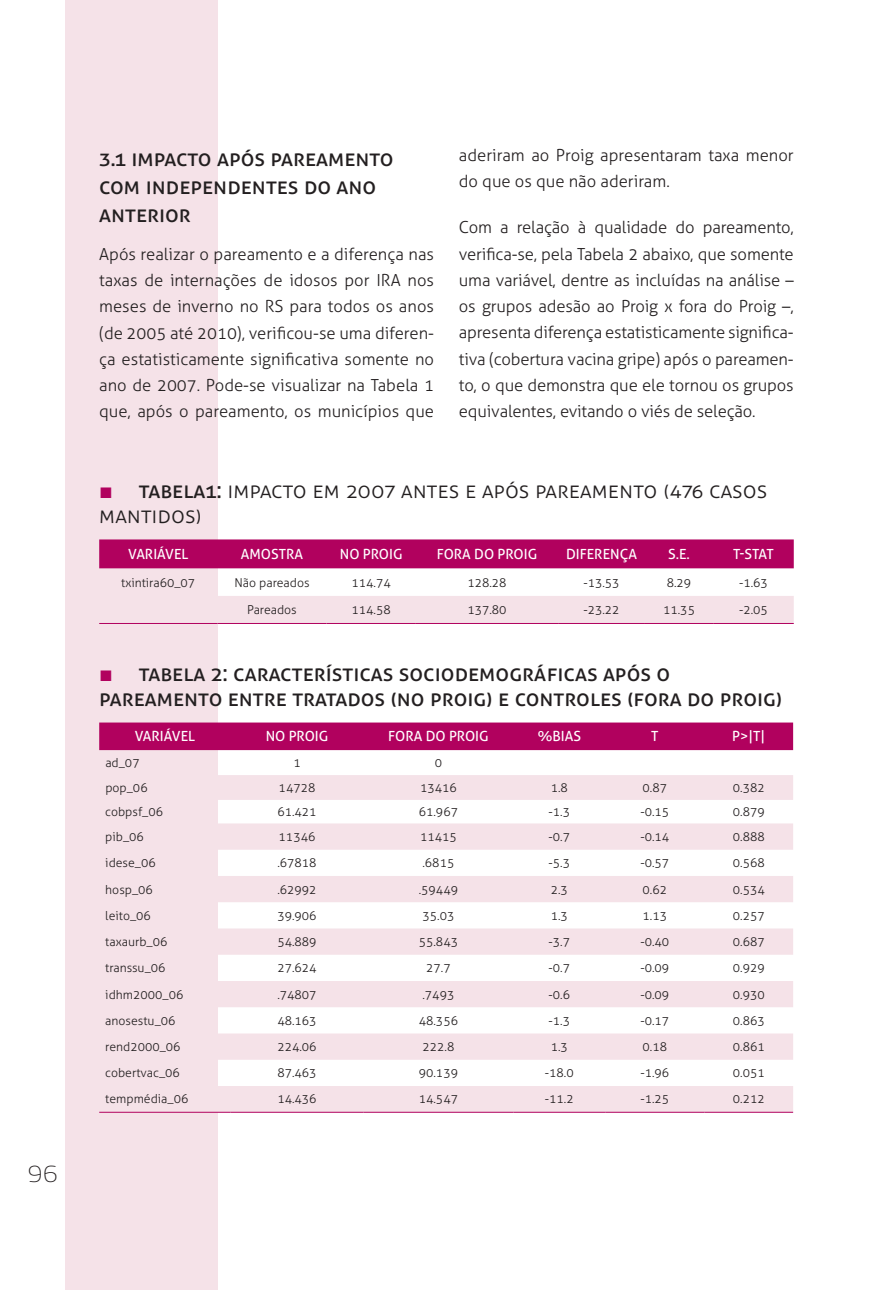
<style>
.page{position:relative;width:893px;height:1290px;background:#fff}
.page>*{position:absolute;margin:0;border:0;box-sizing:border-box;transform-origin:0 0}
.t1{font:24.5px "Titillium Text 15 L 1 wt";color:#231f20;scale:1.09 1}
.t2{font:22.75px/28px "Aller";letter-spacing:.005em;color:#231f20}
.t3{font:300 22.75px/24.5px "Aller";color:#231f20}
.t4{font:300 16.62px/26.2px "Aller";color:#231f20;text-align:justify}
.t5{font:14px "Aller";color:#fff}
.t6{font:300 12.25px "Aller";color:#231f20}
.s1{font-family:"Arial";font-weight:400;color:#b1015e}
.s2{font-weight:400}
.s3{font-family:"Arial";color:#b1015e}
</style>
<div class="page">
<div style="left:65px;top:0;width:152px;height:1290px;background:#f5e2e8"></div>
<div style="left:99px;top:539px;width:695px;height:29px;background:#b1015e"></div>
<div style="left:217px;top:596px;width:577px;height:27px;background:#f5e2e8"></div>
<hr style="left:99px;top:623px;width:118px;height:1px;background:#b1015e">
<hr style="left:217px;top:623px;width:110px;height:1px;background:#b1015e">
<hr style="left:327px;top:623px;width:89px;height:1px;background:#b1015e">
<hr style="left:416px;top:623px;width:142px;height:1px;background:#b1015e">
<hr style="left:558px;top:623px;width:87px;height:1px;background:#b1015e">
<hr style="left:645px;top:623px;width:68px;height:1px;background:#b1015e">
<hr style="left:713px;top:623px;width:81px;height:1px;background:#b1015e">
<div style="left:99px;top:722px;width:694px;height:28px;background:#b1015e"></div>
<svg style="left:99px;top:775px;width:694px;height:337px;fill:#f5e2e8"></svg>
<hr style="left:99px;top:1112px;width:132px;height:1px;background:#b1015e">
<hr style="left:231px;top:1112px;width:132px;height:1px;background:#b1015e">
<hr style="left:363px;top:1112px;width:150px;height:1px;background:#b1015e">
<hr style="left:513px;top:1112px;width:92px;height:1px;background:#b1015e">
<hr style="left:605px;top:1112px;width:99px;height:1px;background:#b1015e">
<hr style="left:704px;top:1112px;width:89px;height:1px;background:#b1015e">
<h1 class="t1" style="left:28px;top:1159px;width:29px">96</h1>
<h2 class="t2" style="left:99px;top:143px;width:296px">3.1 I mpacto após pareamento com independentes do ano anterior</h2>
<p class="t4" style="left:99px;top:241px;width:336px">Após realizar o pareamento e a diferença nas taxas de internações de idosos por IRA nos meses de inverno no RS para todos os anos (de 2005 até 2010), verificou-se uma diferen&shy;ça estatisticamente significativa somente no ano de 2007. Pode-se visualizar na Tabela 1 que, após o pareamento, os municípios que</p>
<p class="t4" style="left:459px;top:142px;width:336px">aderiram ao Proig apresentaram taxa menor do que os que não aderiram.</p>
<p class="t4" style="left:459px;top:214px;width:336px">Com a relação à qualidade do pareamento, verifica-se, pela Tabela 2 abaixo, que somente uma variável, dentre as incluídas na análise – os grupos adesão ao Proig x fora do Proig –, apresenta diferença estatisticamente significa&shy;tiva (cobertura vacina gripe) após o pareamen&shy;to, o que demonstra que ele tornou os grupos equivalentes, evitando o viés de seleção.</p>
<h2 class="t3" style="left:99px;top:478px;width:670px"><span class="s1">■</span> <span class="s2">Tabela1:</span> I mpacto em 2007 antes e após pareamento (476 casos mantidos)</h2>
<p class="t5" style="left:128px;top:545px;width:62px">VARIÁVEL</p>
<p class="t5" style="left:241px;top:545px;width:64px">AMOSTRA</p>
<p class="t5" style="left:340px;top:545px;width:64px">NO PROIG</p>
<p class="t5" style="left:437px;top:545px;width:102px">FORA DO PROIG</p>
<p class="t5" style="left:566px;top:545px;width:72px">DIFERENÇA</p>
<p class="t5" style="left:668px;top:545px;width:23px">S.E.</p>
<p class="t5" style="left:733px;top:545px;width:42px">T-STAT</p>
<p class="t6" style="left:121px;top:575px;width:76px">txintira60_07</p>
<p class="t6" style="left:234px;top:575px;width:77px">Não pareados</p>
<p class="t6" style="left:352px;top:575px;width:41px">114.74</p>
<p class="t6" style="left:467px;top:575px;width:41px">128.28</p>
<p class="t6" style="left:583px;top:575px;width:38px">-13.53</p>
<p class="t6" style="left:667px;top:575px;width:26px">8.29</p>
<p class="t6" style="left:739px;top:575px;width:30px">-1.63</p>
<p class="t6" style="left:247px;top:602px;width:51px">Pareados</p>
<p class="t6" style="left:352px;top:602px;width:41px">114.58</p>
<p class="t6" style="left:467px;top:602px;width:41px">137.80</p>
<p class="t6" style="left:583px;top:602px;width:38px">-23.22</p>
<p class="t6" style="left:663px;top:602px;width:33px">11.35</p>
<p class="t6" style="left:739px;top:602px;width:30px">-2.05</p>
<h2 class="t2" style="left:99px;top:661px;width:685px;line-height:24.5px"><span class="s3">■</span> Tabela 2: Características sociodemográficas após o pareamento entre tratados (no Proig) e controles (fora do Proig)</h2>
<p class="t5" style="left:135px;top:728px;width:62px">VARIÁVEL</p>
<p class="t5" style="left:266px;top:728px;width:64px">NO PROIG</p>
<p class="t5" style="left:388px;top:728px;width:102px">FORA DO PROIG</p>
<p class="t5" style="left:538px;top:728px;width:45px">%BIAS</p>
<p class="t5" style="left:651px;top:728px;width:9px">T</p>
<p class="t5" style="left:732px;top:728px;width:35px">P&gt;|T|</p>
<p class="t6" style="left:105px;top:755px;width:36px">ad_07</p>
<p class="t6" style="left:293px;top:755px;width:9px">1</p>
<p class="t6" style="left:435px;top:755px;width:9px">0</p>
<p class="t6" style="left:105px;top:780px;width:44px">pop_06</p>
<p class="t6" style="left:279px;top:780px;width:38px">14728</p>
<p class="t6" style="left:420px;top:780px;width:38px">13416</p>
<p class="t6" style="left:551px;top:780px;width:19px">1.8</p>
<p class="t6" style="left:642px;top:780px;width:26px">0.87</p>
<p class="t6" style="left:733px;top:780px;width:33px">0.382</p>
<p class="t6" style="left:105px;top:804px;width:59px">cobpsf_06</p>
<p class="t6" style="left:277px;top:804px;width:41px">61.421</p>
<p class="t6" style="left:419px;top:804px;width:41px">61.967</p>
<p class="t6" style="left:549px;top:804px;width:23px">-1.3</p>
<p class="t6" style="left:640px;top:804px;width:30px">-0.15</p>
<p class="t6" style="left:733px;top:804px;width:33px">0.879</p>
<p class="t6" style="left:105px;top:829px;width:40px">pib_06</p>
<p class="t6" style="left:279px;top:829px;width:38px">11346</p>
<p class="t6" style="left:420px;top:829px;width:38px">11415</p>
<p class="t6" style="left:549px;top:829px;width:23px">-0.7</p>
<p class="t6" style="left:640px;top:829px;width:30px">-0.14</p>
<p class="t6" style="left:733px;top:829px;width:33px">0.888</p>
<p class="t6" style="left:105px;top:855px;width:52px">idese_06</p>
<p class="t6" style="left:277px;top:855px;width:41px">.67818</p>
<p class="t6" style="left:422px;top:855px;width:33px">.6815</p>
<p class="t6" style="left:549px;top:855px;width:23px">-5.3</p>
<p class="t6" style="left:640px;top:855px;width:30px">-0.57</p>
<p class="t6" style="left:733px;top:855px;width:33px">0.568</p>
<p class="t6" style="left:105px;top:882px;width:49px">hosp_06</p>
<p class="t6" style="left:277px;top:882px;width:41px">.62992</p>
<p class="t6" style="left:419px;top:882px;width:41px">.59449</p>
<p class="t6" style="left:551px;top:882px;width:19px">2.3</p>
<p class="t6" style="left:642px;top:882px;width:26px">0.62</p>
<p class="t6" style="left:733px;top:882px;width:33px">0.534</p>
<p class="t6" style="left:105px;top:908px;width:47px">leito_06</p>
<p class="t6" style="left:277px;top:908px;width:41px">39.906</p>
<p class="t6" style="left:422px;top:908px;width:33px">35.03</p>
<p class="t6" style="left:551px;top:908px;width:19px">1.3</p>
<p class="t6" style="left:642px;top:908px;width:26px">1.13</p>
<p class="t6" style="left:733px;top:908px;width:33px">0.257</p>
<p class="t6" style="left:105px;top:934px;width:64px">taxaurb_06</p>
<p class="t6" style="left:277px;top:934px;width:41px">54.889</p>
<p class="t6" style="left:419px;top:934px;width:41px">55.843</p>
<p class="t6" style="left:549px;top:934px;width:23px">-3.7</p>
<p class="t6" style="left:640px;top:934px;width:30px">-0.40</p>
<p class="t6" style="left:733px;top:934px;width:33px">0.687</p>
<p class="t6" style="left:105px;top:961px;width:62px">transsu_06</p>
<p class="t6" style="left:277px;top:961px;width:41px">27.624</p>
<p class="t6" style="left:426px;top:961px;width:26px">27.7</p>
<p class="t6" style="left:549px;top:961px;width:23px">-0.7</p>
<p class="t6" style="left:640px;top:961px;width:30px">-0.09</p>
<p class="t6" style="left:733px;top:961px;width:33px">0.929</p>
<p class="t6" style="left:105px;top:987px;width:80px">idhm2000_06</p>
<p class="t6" style="left:277px;top:987px;width:41px">.74807</p>
<p class="t6" style="left:422px;top:987px;width:33px">.7493</p>
<p class="t6" style="left:549px;top:987px;width:23px">-0.6</p>
<p class="t6" style="left:640px;top:987px;width:30px">-0.09</p>
<p class="t6" style="left:733px;top:987px;width:33px">0.930</p>
<p class="t6" style="left:105px;top:1013px;width:72px">anosestu_06</p>
<p class="t6" style="left:277px;top:1013px;width:41px">48.163</p>
<p class="t6" style="left:419px;top:1013px;width:41px">48.356</p>
<p class="t6" style="left:549px;top:1013px;width:23px">-1.3</p>
<p class="t6" style="left:640px;top:1013px;width:30px">-0.17</p>
<p class="t6" style="left:733px;top:1013px;width:33px">0.863</p>
<p class="t6" style="left:105px;top:1039px;width:77px">rend2000_06</p>
<p class="t6" style="left:277px;top:1039px;width:41px">224.06</p>
<p class="t6" style="left:422px;top:1039px;width:33px">222.8</p>
<p class="t6" style="left:551px;top:1039px;width:19px">1.3</p>
<p class="t6" style="left:642px;top:1039px;width:26px">0.18</p>
<p class="t6" style="left:733px;top:1039px;width:33px">0.861</p>
<p class="t6" style="left:105px;top:1066px;width:76px">cobertvac_06</p>
<p class="t6" style="left:277px;top:1066px;width:41px">87.463</p>
<p class="t6" style="left:419px;top:1066px;width:41px">90.139</p>
<p class="t6" style="left:545px;top:1066px;width:30px">-18.0</p>
<p class="t6" style="left:640px;top:1066px;width:30px">-1.96</p>
<p class="t6" style="left:733px;top:1066px;width:33px">0.051</p>
<p class="t6" style="left:105px;top:1092px;width:85px">tempmédia_06</p>
<p class="t6" style="left:277px;top:1092px;width:41px">14.436</p>
<p class="t6" style="left:419px;top:1092px;width:41px">14.547</p>
<p class="t6" style="left:545px;top:1092px;width:30px">-11.2</p>
<p class="t6" style="left:640px;top:1092px;width:30px">-1.25</p>
<p class="t6" style="left:733px;top:1092px;width:33px">0.212</p>
</div>
